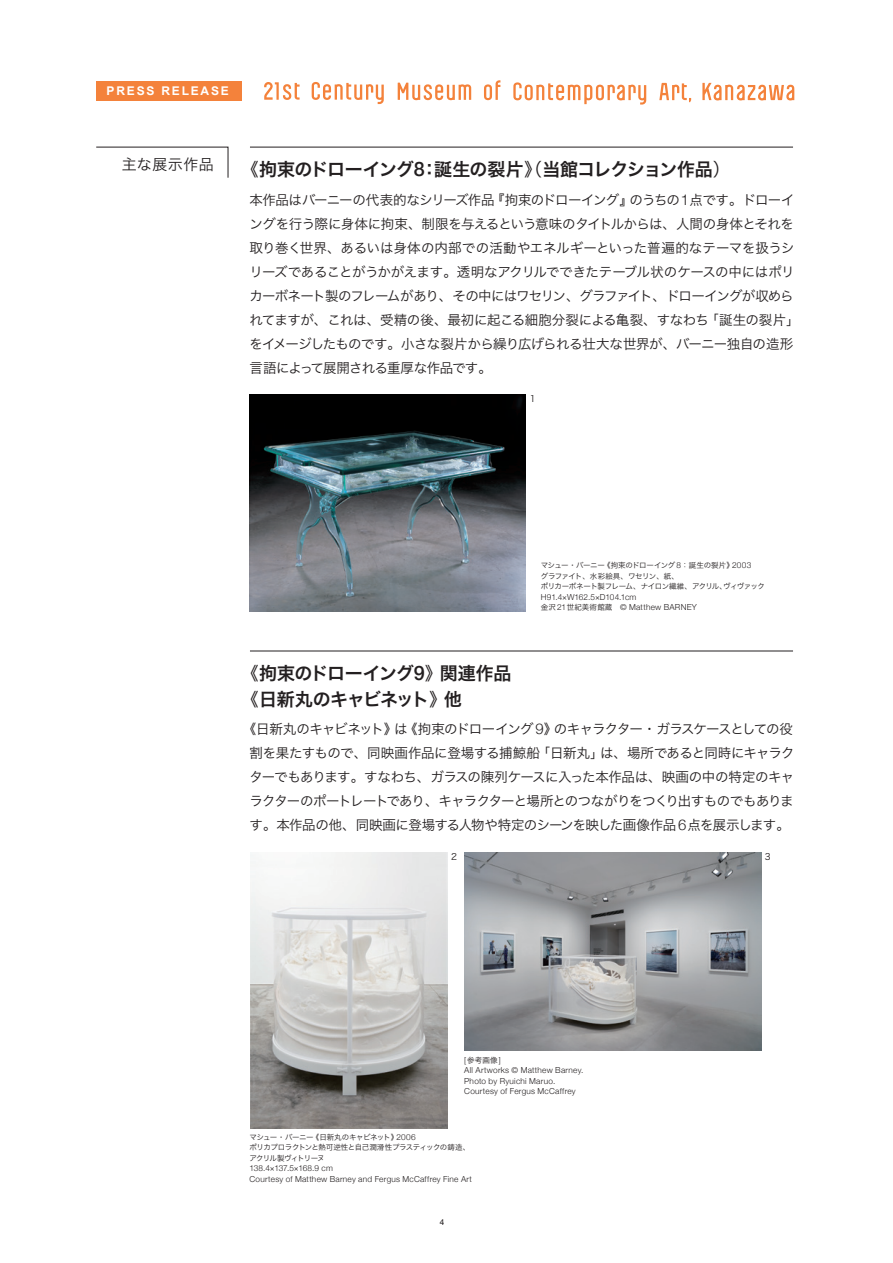
<style>
.page{position:relative;width:893px;height:1263px;background:#fff}
.page>*{position:absolute;margin:0;border:0;box-sizing:border-box;transform-origin:0 0}
.t1{font:18px/25.5px "Hira Kaku Pro W6";letter-spacing:-.045em;color:#231f20}
.t2{font:15px "Hira Kaku Pro W3";letter-spacing:.03em;color:#231f20}
.t3{font:13.5px/24px "Hira Kaku Pro W3";letter-spacing:-.045em;color:#231f20;text-align:center}
.t4{font:700 12px "Arial";letter-spacing:.15em;color:#fff}
.t5{font:9px "Hira Kaku Pro W3";color:#231f20}
.t6{font:300 8.25px/10.5px "Helvetica Neue";letter-spacing:.03em;color:#231f20}
.t7{font:8.25px "Arial";color:#231f20}
.t8{font:7.5px/10.5px "Hira Kaku Pro W3";letter-spacing:-.06em;color:#231f20}
.s1{font-family:"Hira Kaku Pro W3"}
.s2{font-family:"Helvetica Neue";font-weight:500;font-size:19.8px}
.s3{font-family:"Helvetica Neue";font-weight:300;font-size:14.85px}
.s4{font-family:"Helvetica Neue";font-weight:300;font-size:8.25px}
.s5{font-family:"Hira Kaku Pro W3";font-weight:400;font-size:7.5px}
</style>
<div class="page">
<svg style="left:312px;top:82px;width:72px;height:22px"></svg>
<svg style="left:264px;top:82px;width:36px;height:18px"></svg>
<svg style="left:484px;top:80px;width:16px;height:20px"></svg>
<svg style="left:398px;top:83px;width:73px;height:17px"></svg>
<svg style="left:659px;top:83px;width:32px;height:19px"></svg>
<svg style="left:513px;top:82px;width:133px;height:23px"></svg>
<svg style="left:702px;top:83px;width:92px;height:17px"></svg>
<div style="left:96px;top:81px;width:146px;height:19px;background:#f4823b"></div>
<hr style="left:250px;top:651px;width:543px;height:1px;background:#231f20">
<img style="left:251px;top:852px;width:196px;height:277px">
<img style="left:464px;top:852px;width:298px;height:199px">
<hr style="left:250px;top:147px;width:543px;height:1px;background:#231f20">
<svg style="left:96px;top:147px;width:132px;height:31px"></svg>
<img style="left:250px;top:394px;width:276px;height:218px">
<p class="t4" style="left:107px;top:83px;width:124px">PRESS RELEASE</p>
<p class="t2" style="left:122px;top:151px;width:94px">主な展示作品</p>
<h1 class="t1" style="left:241px;top:156px;width:491px"><span class="s1">《</span>拘束のドローイング<span class="s2">8</span>：誕生の裂片<span class="s1">》（</span>当館コレクション作品<span class="s1">）</span></h1>
<p class="t3" style="left:250px;top:187px;width:552px;text-align:left">本作品はバーニーの代表的なシリーズ作品『拘束のドローイング』のうちの<span class="s3">1</span>点です。ドローイングを行う際に身体に拘束、制限を与えるという意味のタイトルからは、人間の身体とそれを取り巻く世界、あるいは身体の内部での活動やエネルギーといった普遍的なテーマを扱うシリーズであることがうかがえます。透明なアクリルでできたテーブル状のケースの中にはポリカーボネート製のフレームがあり、その中にはワセリン、グラファイト、ドローイングが収められてますが、これは、受精の後、最初に起こる細胞分裂による亀裂、すなわち「誕生の裂片」をイメージしたものです。小さな裂片から繰り広げられる壮大な世界が、バーニー独自の造形言語によって展開される重厚な作品です。</p>
<p class="t5" style="left:530px;top:391px;width:7px">1</p>
<h1 class="t1" style="left:241px;top:660px;width:272px"><span class="s1">《</span>拘束のドローイング<span class="s2">9</span><span class="s1">》</span>関連作品<span class="s1">《</span>日新丸のキャビネット<span class="s1">》</span>他</h1>
<p class="t8" style="left:541px;top:559px;width:226px">マシュー・バーニー《拘束のドローイング <span class="s4">8</span>：誕生の裂片》<span class="s4">2003<br></span>グラファイト、水彩絵具、ワセリン、紙、<br>ポリカーボネート製フレーム、ナイロン繊維、アクリル、ヴィヴァック</p>
<p class="t6" style="left:541px;top:591px;width:158px">H91.4<span class="s5">×</span>W162.5<span class="s5">×</span>D104.1cm<br><span class="s5">金沢</span>21<span class="s5">世紀美術館蔵　</span>© Matthew BARNEY</p>
<p class="t3" style="left:243px;top:716px;width:553px">《日新丸のキャビネット》は《拘束のドローイング<span class="s3">9</span>》のキャラクター・ガラスケースとしての役割を果たすもので、同映画作品に登場する捕鯨船「日新丸」は、場所であると同時にキャラクターでもあります。すなわち、ガラスの陳列ケースに入った本作品は、映画の中の特定のキャラクターのポートレートであり、キャラクターと場所とのつながりをつくり出すものでもあります。本作品の他、同映画に登場する人物や特定のシーンを映した画像作品<span class="s3">6</span>点を展示します。</p>
<p class="t5" style="left:451px;top:849px;width:7px">2</p>
<p class="t8" style="left:464px;top:1054px;width:38px"><span class="s4">[</span>参考画像<span class="s4">]</span></p>
<p class="t6" style="left:464px;top:1064px;width:121px">All Artworks © Matthew Barney.<br>Photo by Ryuichi Maruo.<br>Courtesy of Fergus McCaffrey</p>
<p class="t8" style="left:250px;top:1131px;width:222px">マシュー・バーニー《日新丸のキャビネット》<span class="s4">2006<br></span>ポリカプロラクトンと熱可逆性と自己潤滑性プラスティックの鋳造、アクリル製ヴィトリーヌ</p>
<p class="t6" style="left:250px;top:1162px;width:224px">138.4<span class="s5">×</span>137.5<span class="s5">×</span>168.9 cm<br>Courtesy of Matthew Barney and Fergus McCaffrey Fine Art</p>
<p class="t7" style="left:440px;top:1217px;width:6px">4</p>
<p class="t5" style="left:765px;top:849px;width:7px">3</p>
</div>
